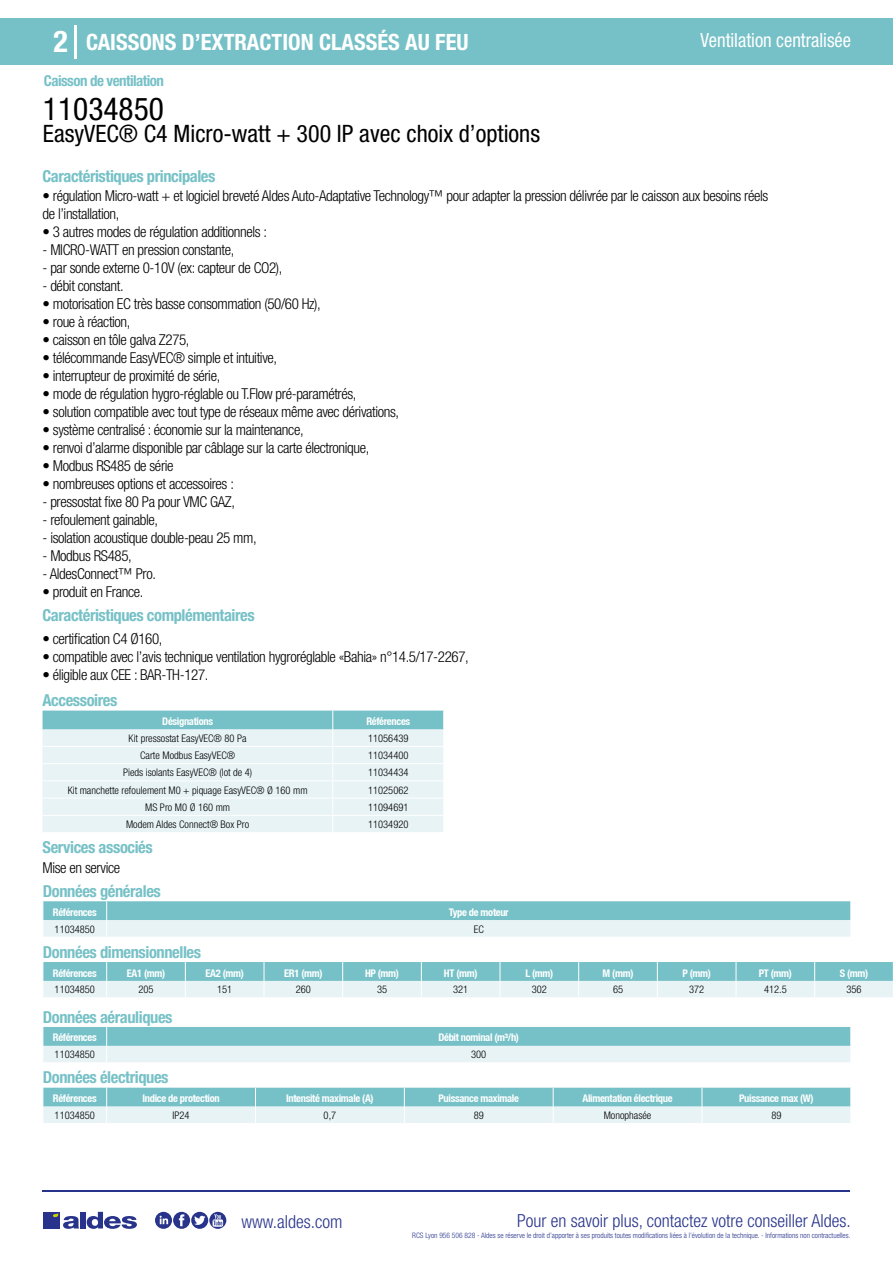
<style>
.page{position:relative;width:893px;height:1263px;background:#fff}
.page>*{position:absolute;margin:0;border:0;box-sizing:border-box;transform-origin:0 0}
.t1{font:condensed 31.5px "Helvetica Neue LT Std";color:#000}
.t2{font:700 condensed 30px "Helvetica Neue LT Std";color:#fff}
.t3{font:condensed 24px "Helvetica Neue LT Std";color:#000}
.t4{font:700 condensed 22.5px "Helvetica Neue LT Std";color:#fff}
.t5{font:condensed 19.5px "Helvetica Neue LT Std";color:#fff;scale:.95 1}
.t6{font:300 condensed 18px "Helvetica Neue";color:#28348b}
.t7{font:700 condensed 16.5px "Helvetica Neue LT Std";letter-spacing:-.025em;color:#76c1c7}
.t8{font:300 condensed 15px/18px "Helvetica Neue LT Std";letter-spacing:-.025em;color:#000}
.t9{font:700 condensed 15px "Helvetica Neue LT Std";letter-spacing:-.035em;color:#76c1c7}
.t10{font:300 condensed 10.5px "Helvetica Neue";color:#000}
.t11{font:700 condensed 10.5px "Helvetica Neue";letter-spacing:-.03em;color:#fff}
.t12{font:300 condensed 7.5px "Helvetica Neue";color:#28348b}
</style>
<div class="page">
<div style="left:0;top:18px;width:893px;height:46px;background:#76c1c7"></div>
<hr style="left:74px;top:25px;width:2px;height:33px;background:#fff">
<hr style="left:43px;top:1190px;width:807px;height:1px;background:#28348b">
<svg style="left:155px;top:1212px;width:71px;height:17px"></svg>
<div style="left:43px;top:1212px;width:17px;height:16px;background:#28348b"></div>
<div style="left:80px;top:1212px;width:6px;height:16px;background:#28348b"></div>
<svg style="left:87px;top:1212px;width:50px;height:17px"></svg>
<svg style="left:53px;top:1213px;width:26px;height:16px"></svg>
<svg style="left:43px;top:711px;width:401px;height:121px;background:#d7ecee"></svg>
<svg style="left:43px;top:901px;width:808px;height:36px;background:#add9dd"></svg>
<svg style="left:43px;top:962px;width:850px;height:35px;background:#abd8dc"></svg>
<svg style="left:43px;top:1027px;width:808px;height:35px;background:#aad8dc"></svg>
<svg style="left:43px;top:1088px;width:808px;height:35px;background:#acd9dd"></svg>
<h2 class="t2" style="left:54px;top:24px;width:16px">2</h2>
<h3 class="t4" style="left:86px;top:28px;width:384px">CAISSONS D’EXTRACTION CLASSÉS AU FEU</h3>
<h3 class="t5" style="left:701px;top:29px;width:160px">Ventilation centralisée</h3>
<p class="t9" style="left:44px;top:71px;width:122px">Caisson de ventilation</p>
<h1 class="t1" style="left:43px;top:91px;width:122px">11034850</h1>
<h3 class="t3" style="left:43px;top:120px;width:499px">EasyVEC® C4 Micro-watt + 300 IP avec choix d’options</h3>
<p class="t7" style="left:43px;top:166px;width:174px">Caractéristiques principales</p>
<p class="t8" style="left:43px;top:187px;width:727px">• régulation Micro-watt + et logiciel breveté Aldes Auto-Adaptative Technology™ pour adapter la pression délivrée par le caisson aux besoins réels de l’installation,</p>
<p class="t8" style="left:43px;top:223px;width:226px">• 3 autres modes de régulation additionnels :</p>
<p class="t8" style="left:43px;top:241px;width:193px">- MICRO-WATT en pression constante,</p>
<p class="t8" style="left:43px;top:259px;width:242px">- par sonde externe 0-10V (ex: capteur de CO2),</p>
<p class="t8" style="left:43px;top:277px;width:83px">- débit constant.</p>
<p class="t8" style="left:43px;top:295px;width:280px">• motorisation EC très basse consommation (50/60 Hz),</p>
<p class="t8" style="left:43px;top:313px;width:90px">• roue à réaction,</p>
<p class="t8" style="left:43px;top:331px;width:149px">• caisson en tôle galva Z275,</p>
<p class="t8" style="left:43px;top:349px;width:236px">• télécommande EasyVEC® simple et intuitive,</p>
<p class="t8" style="left:43px;top:367px;width:179px">• interrupteur de proximité de série,</p>
<p class="t8" style="left:43px;top:385px;width:315px">• mode de régulation hygro-réglable ou T.Flow pré-paramétrés,</p>
<p class="t8" style="left:43px;top:403px;width:358px">• solution compatible avec tout type de réseaux même avec dérivations,</p>
<p class="t8" style="left:43px;top:421px;width:263px">• système centralisé : économie sur la maintenance,</p>
<p class="t8" style="left:43px;top:439px;width:328px">• renvoi d’alarme disponible par câblage sur la carte électronique,</p>
<p class="t8" style="left:43px;top:457px;width:133px">• Modbus RS485 de série</p>
<p class="t8" style="left:43px;top:475px;width:193px">• nombreuses options et accessoires :</p>
<p class="t8" style="left:43px;top:493px;width:194px">- pressostat fixe 80 Pa pour VMC GAZ,</p>
<p class="t8" style="left:43px;top:511px;width:117px">- refoulement gainable,</p>
<p class="t8" style="left:43px;top:529px;width:216px">- isolation acoustique double-peau 25 mm,</p>
<p class="t8" style="left:43px;top:547px;width:91px">- Modbus RS485,</p>
<p class="t8" style="left:43px;top:565px;width:115px">- AldesConnect™ Pro.</p>
<p class="t8" style="left:43px;top:583px;width:102px">• produit en France.</p>
<p class="t7" style="left:43px;top:605px;width:214px">Caractéristiques complémentaires</p>
<p class="t8" style="left:43px;top:629px;width:121px">• certification C4 Ø160,</p>
<p class="t8" style="left:43px;top:647px;width:428px">• compatible avec l’avis technique ventilation hygroréglable «Bahia» n°14.5/17-2267,</p>
<p class="t8" style="left:43px;top:665px;width:167px">• éligible aux CEE : BAR-TH-127.</p>
<p class="t7" style="left:43px;top:690px;width:76px">Accessoires</p>
<p class="t11" style="left:162px;top:715px;width:52px">Désignations</p>
<p class="t11" style="left:366px;top:715px;width:45px">Références</p>
<p class="t10" style="left:129px;top:732px;width:119px">Kit pressostat EasyVEC® 80 Pa</p>
<p class="t10" style="left:368px;top:732px;width:42px">11056439</p>
<p class="t10" style="left:140px;top:749px;width:97px">Carte Modbus EasyVEC®</p>
<p class="t10" style="left:368px;top:749px;width:42px">11034400</p>
<p class="t10" style="left:123px;top:767px;width:131px">Pieds isolants EasyVEC® (lot de 4)</p>
<p class="t10" style="left:368px;top:767px;width:42px">11034434</p>
<p class="t10" style="left:68px;top:784px;width:241px">Kit manchette refoulement M0 + piquage EasyVEC® Ø 160 mm</p>
<p class="t10" style="left:368px;top:784px;width:42px">11025062</p>
<p class="t10" style="left:145px;top:801px;width:86px">MS Pro M0 Ø 160 mm</p>
<p class="t10" style="left:368px;top:801px;width:42px">11094691</p>
<p class="t10" style="left:126px;top:818px;width:125px">Modem Aldes Connect® Box Pro</p>
<p class="t10" style="left:368px;top:818px;width:42px">11034920</p>
<p class="t7" style="left:43px;top:837px;width:112px">Services associés</p>
<p class="t8" style="left:43px;top:858px;width:79px">Mise en service</p>
<p class="t7" style="left:43px;top:881px;width:119px">Données générales</p>
<p class="t11" style="left:53px;top:906px;width:45px">Références</p>
<p class="t11" style="left:449px;top:906px;width:62px">Type de moteur</p>
<p class="t10" style="left:55px;top:923px;width:42px">11034850</p>
<p class="t10" style="left:474px;top:923px;width:12px">EC</p>
<p class="t7" style="left:43px;top:942px;width:160px">Données dimensionnelles</p>
<p class="t11" style="left:53px;top:966px;width:45px">Références</p>
<p class="t11" style="left:127px;top:966px;width:40px">EA1 (mm)</p>
<p class="t11" style="left:205px;top:966px;width:40px">EA2 (mm)</p>
<p class="t11" style="left:284px;top:966px;width:40px">ER1 (mm)</p>
<p class="t11" style="left:365px;top:966px;width:36px">HP (mm)</p>
<p class="t11" style="left:444px;top:966px;width:35px">HT (mm)</p>
<p class="t11" style="left:525px;top:966px;width:29px">L (mm)</p>
<p class="t11" style="left:603px;top:966px;width:32px">M (mm)</p>
<p class="t11" style="left:682px;top:966px;width:30px">P (mm)</p>
<p class="t11" style="left:759px;top:966px;width:35px">PT (mm)</p>
<p class="t11" style="left:840px;top:966px;width:30px">S (mm)</p>
<p class="t10" style="left:55px;top:984px;width:42px">11034850</p>
<p class="t10" style="left:138px;top:984px;width:17px">205</p>
<p class="t10" style="left:217px;top:984px;width:17px">151</p>
<p class="t10" style="left:296px;top:984px;width:17px">260</p>
<p class="t10" style="left:377px;top:984px;width:12px">35</p>
<p class="t10" style="left:453px;top:984px;width:17px">321</p>
<p class="t10" style="left:532px;top:984px;width:17px">302</p>
<p class="t10" style="left:613px;top:984px;width:12px">65</p>
<p class="t10" style="left:689px;top:984px;width:17px">372</p>
<p class="t10" style="left:764px;top:984px;width:24px">412.5</p>
<p class="t10" style="left:846px;top:984px;width:17px">356</p>
<p class="t7" style="left:43px;top:1007px;width:131px">Données aérauliques</p>
<p class="t11" style="left:53px;top:1031px;width:45px">Références</p>
<p class="t11" style="left:438px;top:1031px;width:82px">Débit nominal (m³/h)</p>
<p class="t10" style="left:55px;top:1048px;width:42px">11034850</p>
<p class="t10" style="left:471px;top:1048px;width:17px">300</p>
<p class="t7" style="left:43px;top:1067px;width:127px">Données électriques</p>
<p class="t11" style="left:53px;top:1092px;width:45px">Références</p>
<p class="t11" style="left:143px;top:1092px;width:79px">Indice de protection</p>
<p class="t11" style="left:286px;top:1092px;width:89px">Intensité maximale (A)</p>
<p class="t11" style="left:438px;top:1092px;width:82px">Puissance maximale</p>
<p class="t11" style="left:582px;top:1092px;width:92px">Alimentation électrique</p>
<p class="t11" style="left:739px;top:1092px;width:76px">Puissance max (W)</p>
<p class="t10" style="left:55px;top:1109px;width:42px">11034850</p>
<p class="t10" style="left:173px;top:1109px;width:19px">IP24</p>
<p class="t10" style="left:324px;top:1109px;width:14px">0,7</p>
<p class="t10" style="left:474px;top:1109px;width:12px">89</p>
<p class="t10" style="left:604px;top:1109px;width:49px">Monophasée</p>
<p class="t10" style="left:771px;top:1109px;width:12px">89</p>
<p class="t6" style="left:241px;top:1211px;width:102px">www.aldes.com</p>
<p class="t6" style="left:517px;top:1211px;width:335px">Pour en savoir plus, contactez votre conseiller Aldes.</p>
<p class="t12" style="left:412px;top:1230px;width:440px">RCS Lyon 956 506 828 - Aldes se réserve le droit d’apporter à ses produits toutes modifications liées à l’évolution de la technique. - Informations non contractuelles.</p>
</div>
